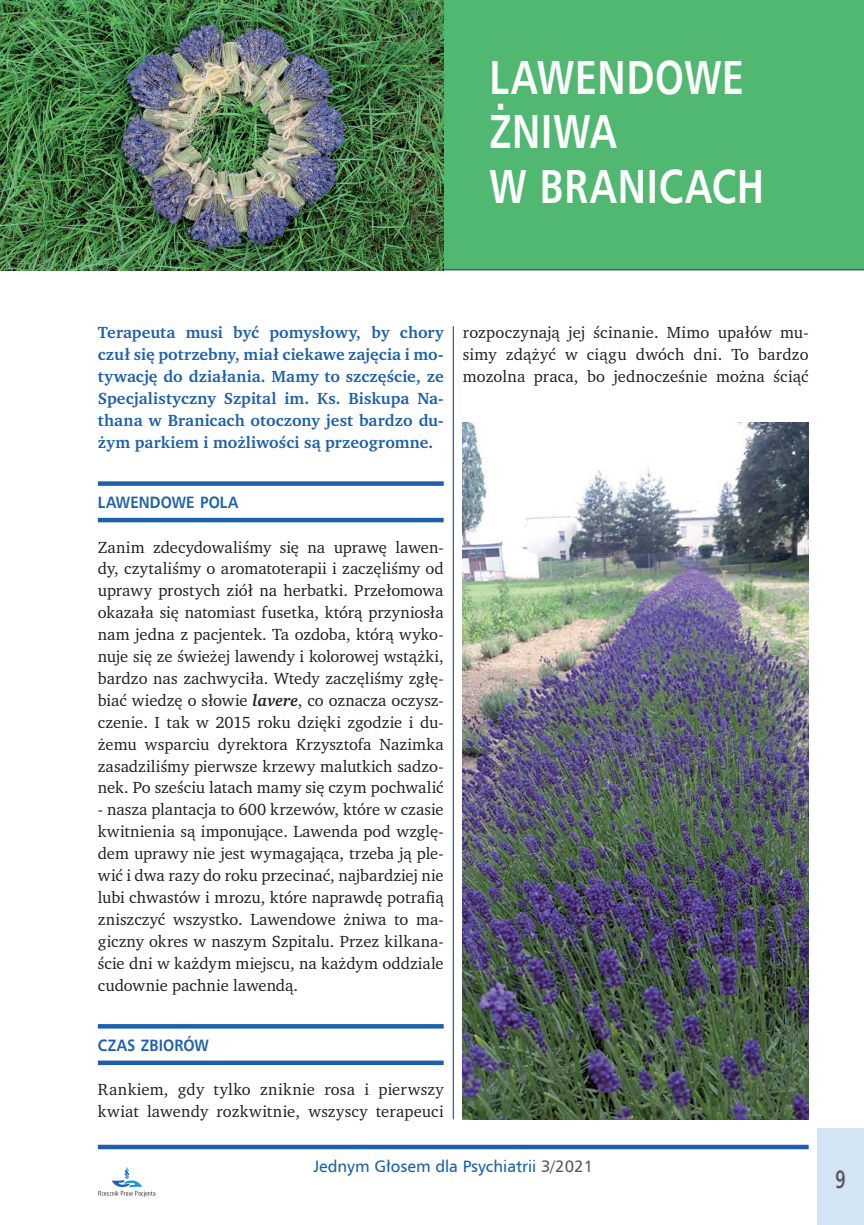
<style>
.page{position:relative;width:864px;height:1225px;background:#fff}
.page>*{position:absolute;margin:0;border:0;box-sizing:border-box;transform-origin:0 0}
.t1{font:700 48px/54px "Humnst 777 EU";letter-spacing:.02em;color:#fff;scale:.8 1}
.t2{font:700 25.2px "Humnst 777 EU";color:#57585a;scale:.71 1}
.t3{font:16.5px/21.9px "Charter ITC Pro";letter-spacing:.01em;color:#231f20;text-align:justify}
.t4{font:700 16.5px/21.9px "Charter ITC Pro";letter-spacing:.005em;color:#1c60ac;text-align:justify}
.t5{font:16.5px "Humnst 777 EU Normal";color:#1c60ac}
.t6{font:700 16.5px "Humnst 777 EU";letter-spacing:.01em;color:#1c60ac;scale:.9 1}
.s1{font-weight:700;font-style:italic}
.s2{color:#57585a}
</style>
<div class="page">
<div style="left:816px;top:1127px;width:47px;height:98px;background:#d3e4f5"></div>
<div style="left:98px;top:1144px;width:710px;height:5px;background:#1c60ac"></div>
<svg style="left:98px;top:1167px;width:57px;height:30px"></svg>
<svg style="left:443px;top:0;width:420px;height:270px;background:#4fb26d"></svg>
<img style="left:0;top:0;width:443px;height:270px">
<div style="left:98px;top:481px;width:345px;height:5px;background:#1c60ac"></div>
<hr style="left:98px;top:518px;width:345px;height:4px;background:#1c60ac">
<svg style="left:98px;top:1024px;width:345px;height:4px"></svg>
<div style="left:98px;top:1060px;width:345px;height:5px;background:#1c60ac"></div>
<img style="left:462px;top:422px;width:346px;height:697px">
<hr style="left:453px;top:326px;width:1px;height:793px;background:#02406e">
<h1 class="t1" style="left:489px;top:50px;width:345px">LAWENDOWE<br>ŻNIWA<br>W BRANICACH</h1>
<p class="t4" style="left:98px;top:322px;width:347px">Terapeuta musi być pomysłowy, by chory czuł się potrzebny, miał ciekawe zajęcia i mo&shy;tywację do działania. Mamy to szczęście, ze Specjalistyczny Szpital im. Ks. Biskupa Na&shy;thana w Branicach otoczony jest bardzo du&shy;żym parkiem i możliwości są przeogromne.</p>
<p class="t6" style="left:98px;top:492px;width:157px">LAWENDOWE POLA</p>
<p class="t3" style="left:98px;top:535px;width:347px">Zanim zdecydowaliśmy się na uprawę lawen&shy;dy, czytaliśmy o aromatoterapii i zaczęliśmy od uprawy prostych ziół na herbatki. Przełomowa okazała się natomiast fusetka, którą przyniosła nam jedna z pacjentek. Ta ozdoba, którą wyko&shy;nuje się ze świeżej lawendy i kolorowej wstążki, bardzo nas zachwyciła. Wtedy zaczęliśmy zgłę&shy;biać wiedzę o słowie <span class="s1">lavere</span>, co oznacza oczysz&shy;czenie. I tak w 2015 roku dzięki zgodzie i du&shy;żemu wsparciu dyrektora Krzysztofa Nazimka zasadziliśmy pierwsze krzewy malutkich sadzo&shy;nek. Po sześciu latach mamy się czym pochwalić</p>
<p class="t3" style="left:98px;top:798px;width:347px">- nasza plantacja to 600 krzewów, które w czasie kwitnienia są imponujące. Lawenda pod wzglę&shy;dem uprawy nie jest wymagająca, trzeba ją ple&shy;wić i dwa razy do roku przecinać, najbardziej nie lubi chwastów i mrozu, które naprawdę potrafią zniszczyć wszystko. Lawendowe żniwa to ma&shy;giczny okres w naszym Szpitalu. Przez kilkana&shy;ście dni w każdym miejscu, na każdym oddziale cudownie pachnie lawendą.</p>
<p class="t6" style="left:98px;top:1034px;width:125px">CZAS ZBIORÓW</p>
<p class="t3" style="left:98px;top:1078px;width:347px">Rankiem, gdy tylko zniknie rosa i pierwszy kwiat lawendy rozkwitnie, wszyscy terapeuci</p>
<p class="t3" style="left:462px;top:321px;width:347px">rozpoczynają jej ścinanie. Mimo upałów mu&shy;simy zdążyć w ciągu dwóch dni. To bardzo mozolna praca, bo jednocześnie można ściąć</p>
<p class="t5" style="left:313px;top:1155px;width:281px">Jednym Głosem dla Psychiatrii <span class="s2">3/2021</span></p>
<h2 class="t2" style="left:834px;top:1163px;width:16px">9</h2>
</div>
